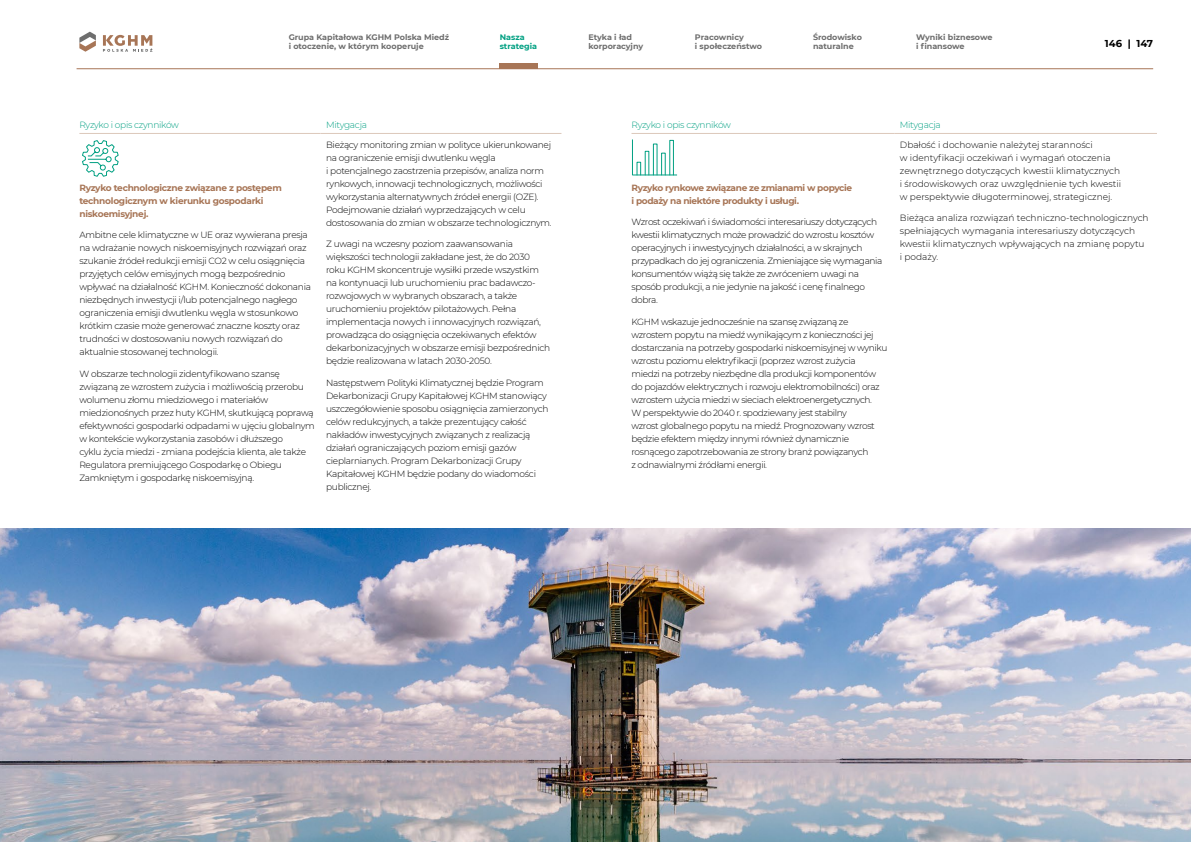
<style>
.page{position:relative;width:1191px;height:842px;background:#fff}
.page>*{position:absolute;margin:0;border:0;box-sizing:border-box;transform-origin:0 0}
.t1{font:700 10px "Montserrat";color:#000}
.t2{font:300 9px/13px "Montserrat";letter-spacing:-.03em;color:#000}
.t3{font:300 9px/13px "Montserrat";color:#000}
.t4{font:700 9px/13px "Montserrat";letter-spacing:-.04em;color:#a77556}
.t5{font:300 9px "Montserrat";letter-spacing:-.03em;color:#00a082}
.t6{font:700 8px/9.6px "Montserrat";color:#6e6e6e}
.t7{font:700 8px/9.6px "Montserrat";color:#00a082}
</style>
<div class="page">
<hr style="left:79px;top:133px;width:241px;height:1px;background:#dcc8bb">
<hr style="left:320px;top:133px;width:241px;height:1px;background:#dcc8bb">
<hr style="left:631px;top:133px;width:263px;height:1px;background:#dcc8bb">
<hr style="left:894px;top:133px;width:263px;height:1px;background:#dcc8bb">
<img style="left:0;top:528px;width:1191px;height:314px">
<svg style="left:82px;top:140px;width:37px;height:37px"></svg>
<svg style="left:632px;top:139px;width:45px;height:37px"></svg>
<hr style="left:77px;top:68px;width:1076px;height:1px;background:#a77556">
<svg style="left:79px;top:32px;width:73px;height:20px"></svg>
<div style="left:499px;top:64px;width:39px;height:5px;background:#a77556"></div>
<p class="t6" style="left:289px;top:32px;width:162px">Grupa Kapitałowa KGHM Polska Miedź i otoczenie, w którym kooperuje</p>
<p class="t7" style="left:499px;top:32px;width:39px">Nasza strategia</p>
<p class="t6" style="left:588px;top:32px;width:56px">Etyka i ład korporacyjny</p>
<p class="t6" style="left:695px;top:32px;width:69px">Pracownicy<br>i społeczeństwo</p>
<p class="t6" style="left:813px;top:32px;width:50px">Środowisko naturalne</p>
<p class="t6" style="left:916px;top:32px;width:78px">Wyniki biznesowe i finansowe</p>
<p class="t1" style="left:1105px;top:36px;width:50px">146 | 147</p>
<p class="t5" style="left:79px;top:118px;width:101px">Ryzyko i opis czynników</p>
<p class="t5" style="left:326px;top:118px;width:42px">Mitygacja</p>
<p class="t4" style="left:79px;top:181px;width:204px">Ryzyko technologiczne związane z postępem technologicznym w kierunku gospodarki niskoemisyjnej.</p>
<p class="t2" style="left:79px;top:228px;width:233px">Ambitne cele klimatyczne w UE oraz wywierana presja na wdrażanie nowych niskoemisyjnych rozwiązań oraz szukanie źródeł redukcji emisji CO2 w celu osiągnięcia przyjętych celów emisyjnych mogą bezpośrednio wpływać na działalność KGHM. Konieczność dokonania niezbędnych inwestycji i/lub potencjalnego nagłego ograniczenia emisji dwutlenku węgla w stosunkowo krótkim czasie może generować znaczne koszty oraz trudności w dostosowaniu nowych rozwiązań do aktualnie stosowanej technologii.</p>
<p class="t2" style="left:79px;top:367px;width:237px">W obszarze technologii zidentyfikowano szansę związaną ze wzrostem zużycia i możliwością przerobu wolumenu złomu miedziowego i materiałów miedzionośnych przez huty KGHM, skutkującą poprawą efektywności gospodarki odpadami w ujęciu globalnym w kontekście wykorzystania zasobów i dłuższego<br>cyklu życia miedzi - zmiana podejścia klienta, ale także Regulatora premiującego Gospodarkę o Obiegu Zamkniętym i gospodarkę niskoemisyjną.</p>
<p class="t2" style="left:326px;top:138px;width:227px">Bieżący monitoring zmian w polityce ukierunkowanej na ograniczenie emisji dwutlenku węgla<br>i potencjalnego zaostrzenia przepisów, analiza norm rynkowych, innowacji technologicznych, możliwości wykorzystania alternatywnych źródeł energii (OZE).<br>Podejmowanie działań wyprzedzających w celu dostosowania do zmian w obszarze technologicznym.</p>
<p class="t2" style="left:326px;top:237px;width:226px">Z uwagi na wczesny poziom zaawansowania większości technologii zakładane jest, że do 2030 roku KGHM skoncentruje wysiłki przede wszystkim na kontynuacji lub uruchomieniu prac badawczo&shy;rozwojowych w wybranych obszarach, a także uruchomieniu projektów pilotażowych. Pełna implementacja nowych i innowacyjnych rozwiązań, prowadząca do osiągnięcia oczekiwanych efektów dekarbonizacyjnych w obszarze emisji bezpośrednich będzie realizowana w latach 2030-2050.</p>
<p class="t2" style="left:326px;top:376px;width:224px">Następstwem Polityki Klimatycznej będzie Program Dekarbonizacji Grupy Kapitałowej KGHM stanowiący uszczegółowienie sposobu osiągnięcia zamierzonych celów redukcyjnych, a także prezentujący całość nakładów inwestycyjnych związanych z realizacją działań ograniczających poziom emisji gazów cieplarnianych. Program Dekarbonizacji Grupy Kapitałowej KGHM będzie podany do wiadomości publicznej.</p>
<p class="t5" style="left:631px;top:118px;width:101px">Ryzyko i opis czynników</p>
<p class="t5" style="left:900px;top:118px;width:42px">Mitygacja</p>
<p class="t4" style="left:631px;top:181px;width:222px">Ryzyko rynkowe związane ze zmianami w popycie i podaży na niektóre produkty i usługi.</p>
<p class="t2" style="left:631px;top:215px;width:252px">Wzrost oczekiwań i świadomości interesariuszy dotyczących kwestii klimatycznych może prowadzić do wzrostu kosztów operacyjnych i inwestycyjnych działalności, a w skrajnych przypadkach do jej ograniczenia. Zmieniające się wymagania konsumentów wiążą się także ze zwróceniem uwagi na sposób produkcji, a nie jedynie na jakość i cenę finalnego dobra.</p>
<p class="t2" style="left:631px;top:315px;width:257px">KGHM wskazuje jednocześnie na szansę związaną ze wzrostem popytu na miedź wynikającym z konieczności jej dostarczania na potrzeby gospodarki niskoemisyjnej w wyniku wzrostu poziomu elektryfikacji (poprzez wzrost zużycia<br>miedzi na potrzeby niezbędne dla produkcji komponentów do pojazdów elektrycznych i rozwoju elektromobilności) oraz wzrostem użycia miedzi w sieciach elektroenergetycznych.<br>W perspektywie do 2040 r. spodziewany jest stabilny<br>wzrost globalnego popytu na miedź. Prognozowany wzrost będzie efektem między innymi również dynamicznie rosnącego zapotrzebowania ze strony branż powiązanych<br>z odnawialnymi źródłami energii.</p>
<p class="t3" style="left:900px;top:138px;width:223px">Dbałość i dochowanie należytej staranności<br>w identyfikacji oczekiwań i wymagań otoczenia zewnętrznego dotyczących kwestii klimatycznych i środowiskowych oraz uwzględnienie tych kwestii w perspektywie długoterminowej, strategicznej.</p>
<p class="t3" style="left:900px;top:211px;width:250px">Bieżąca analiza rozwiązań techniczno-technologicznych spełniających wymagania interesariuszy dotyczących kwestii klimatycznych wpływających na zmianę popytu i podaży.</p>
</div>
